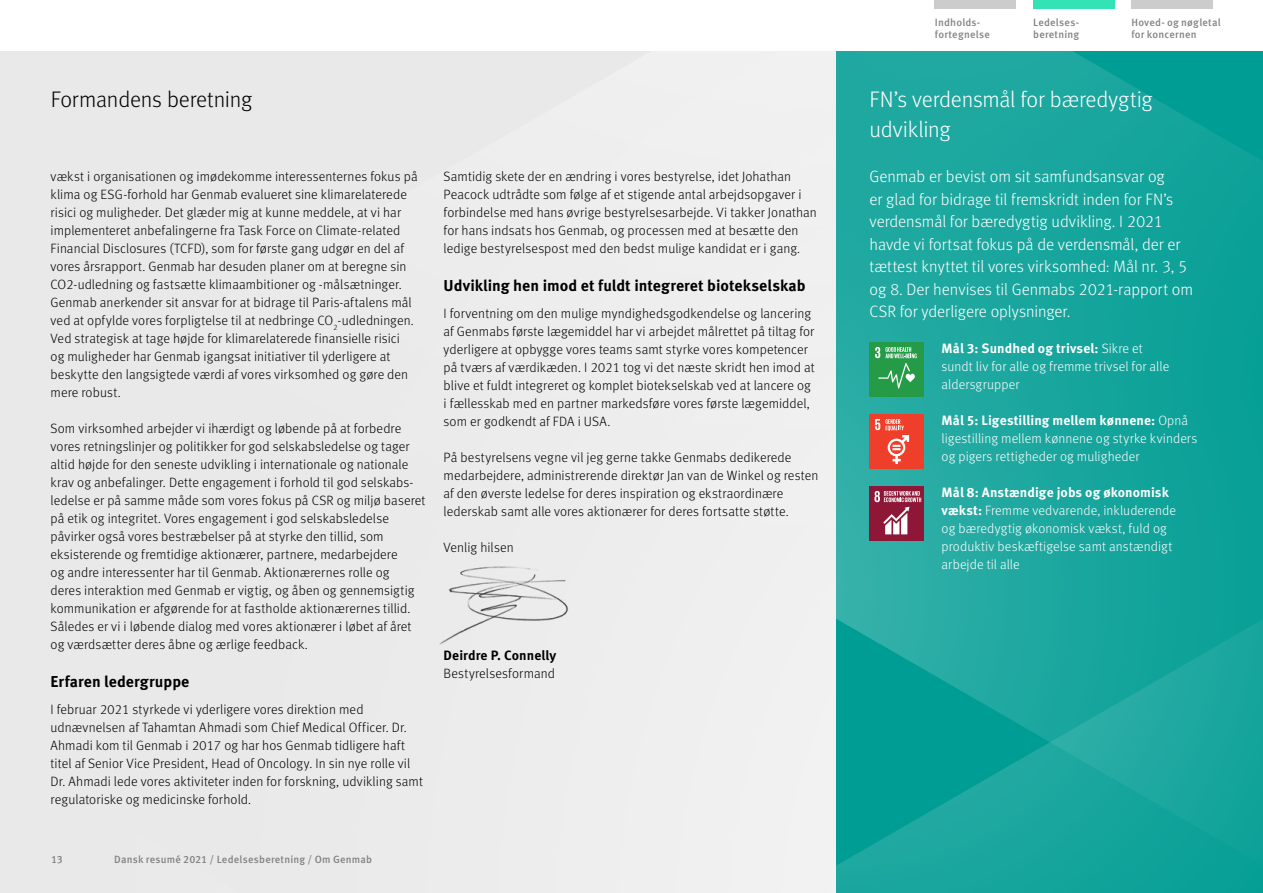
<style>
.page{position:relative;width:1263px;height:893px;background:#fff}
.page>*{position:absolute;margin:0;border:0;box-sizing:border-box;transform-origin:0 0}
.t1{font:300 22.5px/30px "Meta Pro";letter-spacing:-.01em;color:#fff}
.t2{font:300 22.5px "Meta Pro";letter-spacing:-.01em;color:#000}
.Body_large{font:300 16.5px/22.5px "Meta Pro";letter-spacing:-.005em;color:#fff}
.Subhead{font:700 15.75px "Meta Pro";color:#000}
.BODY{font:300 13.5px/18px "Meta Pro";letter-spacing:.005em;color:#000}
.BODY-2{font:300 13.5px/18px "Meta Pro";letter-spacing:.005em;color:#fff}
.t3{font:500 10.5px/12px "Meta Pro";letter-spacing:.02em;color:#818285}
.s1{font-weight:700}
</style>
<div class="page">
<div style="left:0;top:0;width:837px;height:893px;background:#e9e9e9"></div>
<svg style="left:837px;top:51px;width:426px;height:842px;background:#16a59d"></svg>
<div style="left:0;top:0;width:1263px;height:51px;background:#fff"></div>
<div style="left:1131px;top:0;width:81px;height:9px;background:#ccc"></div>
<div style="left:935px;top:0;width:81px;height:9px;background:#ccc"></div>
<div style="left:1033px;top:0;width:81px;height:9px;background:#33e3b5"></div>
<img style="left:440px;top:566px;width:128px;height:78px">
<div style="left:869px;top:343px;width:54px;height:54px;background:#269b47"></div>
<svg style="left:875px;top:347px;width:42px;height:41px"></svg>
<div style="left:869px;top:415px;width:54px;height:54px;background:#ef3e2a"></div>
<svg style="left:875px;top:419px;width:34px;height:45px"></svg>
<div style="left:869px;top:487px;width:54px;height:54px;background:#8e1737"></div>
<svg style="left:874px;top:491px;width:47px;height:43px"></svg>
<p class="t3" style="left:935px;top:16px;width:57px">Indholds&shy;fortegnelse</p>
<p class="t3" style="left:1033px;top:16px;width:48px">Ledelses&shy;beretning</p>
<p class="t3" style="left:1131px;top:16px;width:91px">Hoved- og nøgletal for koncernen</p>
<h3 class="t2" style="left:51px;top:83px;width:203px">Formandens beretning</h3>
<h3 class="t1" style="left:869px;top:83px;width:285px">FN’s verdensmål for bæredygtig udvikling</h3>
<p class="Body_large" style="left:869px;top:164px;width:325px">Genmab er bevist om sit samfundsansvar og<br>er glad for bidrage til fremskridt inden for FN’s verdensmål for bæredygtig udvikling. I 2021 havde vi fortsat fokus på de verdensmål, der er tættest knyttet til vores virksomhed: Mål nr. 3, 5 og 8. Der henvises til Genmabs 2021-rapport om CSR for yderligere oplysninger.</p>
<p class="BODY-2" style="left:941px;top:339px;width:229px"><span class="s1">Mål 3: Sundhed og trivsel:</span> Sikre et sundt liv for alle og fremme trivsel for alle aldersgrupper</p>
<p class="BODY-2" style="left:941px;top:411px;width:257px"><span class="s1">Mål 5: Ligestilling mellem kønnene:</span> Opnå ligestilling mellem kønnene og styrke kvinders og pigers rettigheder og muligheder</p>
<p class="BODY-2" style="left:941px;top:483px;width:236px"><span class="s1">Mål 8: Anstændige jobs og økonomisk vækst:</span> Fremme vedvarende, inkluderende og bæredygtig økonomisk vækst, fuld og produktiv beskæftigelse samt anstændigt arbejde til alle</p>
<p class="BODY" style="left:51px;top:167px;width:369px">vækst i organisationen og imødekomme interessenternes fokus på klima og ESG-forhold har Genmab evalueret sine klimarelaterede risici og muligheder. Det glæder mig at kunne meddele, at vi har implementeret anbefalingerne fra Task Force on Climate-related Financial Disclosures (TCFD), som for første gang udgør en del af vores årsrapport. Genmab har desuden planer om at beregne sin CO2-udledning og fastsætte klimaambitioner og -målsætninger.<br>Genmab anerkender sit ansvar for at bidrage til Paris-aftalens mål ved at opfylde vores forpligtelse til at nedbringe CO<sub>2</sub>-udledningen.<br>Ved strategisk at tage højde for klimarelaterede finansielle risici<br>og muligheder har Genmab igangsat initiativer til yderligere at beskytte den langsigtede værdi af vores virksomhed og gøre den mere robust.</p>
<p class="BODY" style="left:51px;top:419px;width:376px">Som virksomhed arbejder vi ihærdigt og løbende på at forbedre vores retningslinjer og politikker for god selskabsledelse og tager altid højde for den seneste udvikling i internationale og nationale krav og anbefalinger. Dette engagement i forhold til god selskabs&shy;ledelse er på samme måde som vores fokus på CSR og miljø baseret på etik og integritet. Vores engagement i god selskabsledelse påvirker også vores bestræbelser på at styrke den tillid, som eksisterende og fremtidige aktionærer, partnere, medarbejdere<br>og andre interessenter har til Genmab. Aktionærernes rolle og<br>deres interaktion med Genmab er vigtig, og åben og gennemsigtig kommunikation er afgørende for at fastholde aktionærernes tillid.<br>Således er vi i løbende dialog med vores aktionærer i løbet af året og værdsætter deres åbne og ærlige feedback.</p>
<p class="Subhead" style="left:51px;top:669px;width:140px">Erfaren ledergruppe</p>
<p class="BODY" style="left:51px;top:699px;width:374px">I februar 2021 styrkede vi yderligere vores direktion med udnævnelsen af Tahamtan Ahmadi som Chief Medical Officer. Dr.<br>Ahmadi kom til Genmab i 2017 og har hos Genmab tidligere haft titel af Senior Vice President, Head of Oncology. In sin nye rolle vil Dr. Ahmadi lede vores aktiviteter inden for forskning, udvikling samt regulatoriske og medicinske forhold.</p>
<p class="BODY" style="left:444px;top:167px;width:375px">Samtidig skete der en ændring i vores bestyrelse, idet Johathan Peacock udtrådte som følge af et stigende antal arbejdsopgaver i forbindelse med hans øvrige bestyrelsesarbejde. Vi takker Jonathan for hans indsats hos Genmab, og processen med at besætte den ledige bestyrelsespost med den bedst mulige kandidat er i gang.</p>
<p class="Subhead" style="left:444px;top:273px;width:363px">Udvikling hen imod et fuldt integreret biotekselskab</p>
<p class="BODY" style="left:444px;top:303px;width:373px">I forventning om den mulige myndighedsgodkendelse og lancering af Genmabs første lægemiddel har vi arbejdet målrettet på tiltag for yderligere at opbygge vores teams samt styrke vores kompetencer på tværs af værdikæden. I 2021 tog vi det næste skridt hen imod at blive et fuldt integreret og komplet biotekselskab ved at lancere og i fællesskab med en partner markedsføre vores første lægemiddel, som er godkendt af FDA i USA.</p>
<p class="BODY" style="left:444px;top:447px;width:376px">På bestyrelsens vegne vil jeg gerne takke Genmabs dedikerede medarbejdere, administrerende direktør Jan van de Winkel og resten af den øverste ledelse for deres inspiration og ekstraordinære lederskab samt alle vores aktionærer for deres fortsatte støtte.</p>
<p class="BODY" style="left:444px;top:537px;width:72px">Venlig hilsen</p>
<p class="BODY" style="left:444px;top:645px;width:114px"><span class="s1">Deirdre P. Connelly<br></span>Bestyrelsesformand</p>
<p class="t3" style="left:51px;top:853px;width:13px">13</p>
<p class="t3" style="left:114px;top:853px;width:259px">Dansk resumé 2021 / Ledelsesberetning / Om Genmab</p>
</div>
